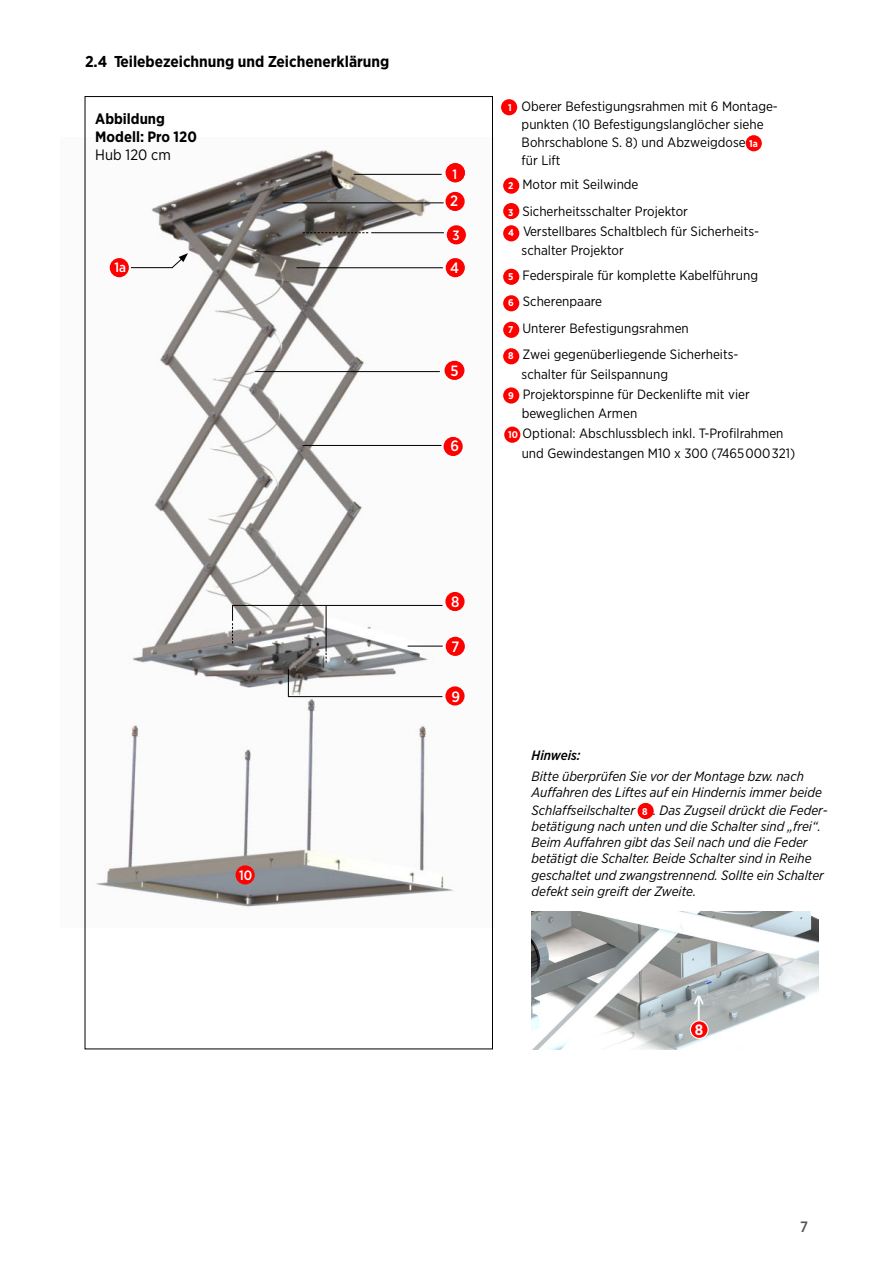
<style>
.page{position:relative;width:893px;height:1263px;background:#fff}
.page>*{position:absolute;margin:0;border:0;box-sizing:border-box;transform-origin:0 0}
.t1{font:700 15.75px "Gotham Narrow";color:#000}
.t2{font:700 15px/18px "Gotham Narrow";color:#000}
.t3{font:15px "Gotham Narrow";color:#000}
.t4{font:500 15px "Gotham Narrow";color:#fff}
.t5{font:500 15px "Gotham Narrow";color:#565656}
.t6{font:700 15px "Gotham Narrow";color:#fff}
.t7{font:13.5px/26.5px "Gotham Narrow";color:#000}
.t8{font:italic 13.5px/16.2px "Gotham Narrow";color:#000}
.t9{font:italic 500 13.5px "Gotham Narrow";color:#000}
.t10{font:500 13.5px "Gotham Narrow";color:#fff}
.s1{font-weight:700;font-size:9.75px;color:#fff}
.s2{font-weight:700;font-style:normal;font-size:9.75px;color:#fff}
</style>
<div class="page">
<img style="left:84px;top:138px;width:382px;height:789px">
<div style="left:501px;top:99px;width:16px;height:16px;background:#f00;border-radius:50%"></div>
<div style="left:746px;top:135px;width:16px;height:16px;background:#f00;border-radius:50%"></div>
<div style="left:503px;top:178px;width:16px;height:16px;background:#f00;border-radius:50%"></div>
<div style="left:503px;top:203px;width:16px;height:16px;background:#f00;border-radius:50%"></div>
<div style="left:503px;top:225px;width:16px;height:16px;background:#f00;border-radius:50%"></div>
<div style="left:503px;top:269px;width:16px;height:16px;background:#f00;border-radius:50%"></div>
<div style="left:503px;top:295px;width:16px;height:16px;background:#f00;border-radius:50%"></div>
<div style="left:503px;top:322px;width:16px;height:16px;background:#f00;border-radius:50%"></div>
<div style="left:503px;top:348px;width:16px;height:16px;background:#f00;border-radius:50%"></div>
<div style="left:503px;top:387px;width:16px;height:17px;background:#f00;border-radius:50%"></div>
<div style="left:504px;top:427px;width:16px;height:16px;background:#f00;border-radius:50%"></div>
<hr style="left:283px;top:202px;width:161px;height:1px;background:#000">
<hr style="left:371px;top:232px;width:73px;height:1px;background:#000">
<svg style="left:303px;top:232px;width:65px;height:1px"></svg>
<hr style="left:297px;top:267px;width:146px;height:1px;background:#000">
<hr style="left:255px;top:371px;width:185px;height:1px;background:#000">
<hr style="left:303px;top:445px;width:138px;height:1px;background:#000">
<hr style="left:408px;top:646px;width:35px;height:1px;background:#000">
<hr style="left:326px;top:606px;width:1px;height:46px;background:#000">
<svg style="left:232px;top:605px;width:1px;height:38px"></svg>
<svg style="left:288px;top:669px;width:1px;height:27px"></svg>
<hr style="left:233px;top:605px;width:209px;height:1px;background:#000">
<hr style="left:288px;top:696px;width:154px;height:1px;background:#000">
<div style="left:446px;top:193px;width:18px;height:17px;background:#f00;border-radius:50%"></div>
<div style="left:445px;top:192px;width:20px;height:19px;border:2px solid #f00;border-radius:50%"></div>
<div style="left:446px;top:259px;width:18px;height:17px;background:#f00;border-radius:50%"></div>
<div style="left:446px;top:258px;width:19px;height:19px;border:2px solid #f00;border-radius:50%"></div>
<div style="left:445px;top:362px;width:19px;height:17px;background:#f00;border-radius:50%"></div>
<div style="left:445px;top:361px;width:19px;height:19px;border:2px solid #f00;border-radius:50%"></div>
<div style="left:444px;top:438px;width:18px;height:17px;background:#f00;border-radius:50%"></div>
<div style="left:444px;top:437px;width:19px;height:19px;border:2px solid #f00;border-radius:50%"></div>
<div style="left:446px;top:637px;width:18px;height:18px;background:#f00;border-radius:50%"></div>
<div style="left:446px;top:637px;width:19px;height:19px;border:2px solid #f00;border-radius:50%"></div>
<div style="left:446px;top:687px;width:18px;height:18px;background:#f00;border-radius:50%"></div>
<div style="left:445px;top:686px;width:20px;height:19px;border:2px solid #f00;border-radius:50%"></div>
<div style="left:236px;top:866px;width:18px;height:18px;background:#f00;border-radius:50%"></div>
<div style="left:236px;top:865px;width:19px;height:19px;border:2px solid #f00;border-radius:50%"></div>
<div style="left:447px;top:226px;width:18px;height:18px;background:#f00;border-radius:50%"></div>
<div style="left:447px;top:225px;width:19px;height:19px;border:2px solid #f00;border-radius:50%"></div>
<div style="left:446px;top:593px;width:18px;height:17px;background:#f00;border-radius:50%"></div>
<div style="left:445px;top:592px;width:20px;height:19px;border:2px solid #f00;border-radius:50%"></div>
<hr style="left:354px;top:174px;width:88px;height:1px;background:#000">
<div style="left:446px;top:164px;width:18px;height:18px;background:#f00;border-radius:50%"></div>
<div style="left:446px;top:163px;width:19px;height:19px;border:2px solid #f00;border-radius:50%"></div>
<div style="left:110px;top:259px;width:18px;height:17px;background:#f00;border-radius:50%"></div>
<div style="left:110px;top:258px;width:19px;height:19px;border:2px solid #f00;border-radius:50%"></div>
<hr style="left:131px;top:267px;width:42px;height:1px;background:#000">
<svg style="left:171px;top:253px;width:17px;height:16px"></svg>
<div style="left:637px;top:803px;width:17px;height:16px;background:#f00;border-radius:50%"></div>
<img style="left:531px;top:911px;width:287px;height:138px">
<div style="left:690px;top:1021px;width:18px;height:17px;background:#f00;border-radius:50%"></div>
<div style="left:690px;top:1020px;width:19px;height:19px;border:1px solid #fff;border-radius:50%"></div>
<svg style="left:694px;top:996px;width:10px;height:24px"></svg>
<p class="t1" style="left:85px;top:51px;width:306px">2.4 Teilebezeichnung und Zeichenerklärung</p>
<p class="t2" style="left:95px;top:110px;width:103px">Abbildung<br>Modell: Pro 120</p>
<p class="t3" style="left:95px;top:146px;width:77px">Hub 120 cm</p>
<p class="t10" style="left:114px;top:259px;width:13px">1a</p>
<p class="t10" style="left:239px;top:866px;width:15px">10</p>
<p class="t10" style="left:450px;top:165px;width:6px">1</p>
<p class="t4" style="left:450px;top:192px;width:10px">2</p>
<p class="t10" style="left:452px;top:165px;width:6px">1</p>
<p class="t10" style="left:452px;top:226px;width:9px">3</p>
<p class="t4" style="left:450px;top:258px;width:10px">4</p>
<p class="t4" style="left:450px;top:362px;width:10px">5</p>
<p class="t4" style="left:450px;top:437px;width:10px">6</p>
<p class="t7" style="left:522px;top:97px;width:256px;line-height:18px;text-indent:-14px"><span class="s1">1</span> Oberer Befestigungsrahmen mit 6 Montage&shy;punkten (10 Befestigungslanglöcher siehe Bohrschablone S. 8) und Abzweigdose <span class="s1">1a </span>für Lift</p>
<p class="t7" style="left:508px;top:171px;width:181px"><span class="s1">2</span> Motor mit Seilwinde<br><span class="s1">3</span> Sicherheitsschalter Projektor</p>
<p class="t7" style="left:522px;top:221px;width:239px;line-height:19.6px;text-indent:-14px"><span class="s1">4</span> Verstellbares Schaltblech für Sicherheits&shy;schalter Projektor</p>
<p class="t7" style="left:508px;top:262px;width:251px"><span class="s1">5</span> Federspirale für komplette Kabelführung<br><span class="s1">6</span> Scherenpaare<br><span class="s1">7</span> Unterer Befestigungsrahmen<br><span class="s1">8</span> Zwei gegenüberliegende Sicherheits-</p>
<p class="t7" style="left:522px;top:361px;width:148px">schalter für Seilspannung</p>
<p class="t7" style="left:508px;top:380px;width:243px"><span class="s1">9</span> Projektorspinne für Deckenlifte mit vier</p>
<p class="t7" style="left:522px;top:400px;width:117px">beweglichen Armen</p>
<p class="t7" style="left:508px;top:420px;width:277px"><span class="s1">10</span> Optional: Abschlussblech inkl. T-Profilrahmen</p>
<p class="t7" style="left:522px;top:439px;width:275px">und Gewindestangen M10 x 300 (7465000321)</p>
<p class="t4" style="left:451px;top:593px;width:10px">8</p>
<p class="t4" style="left:451px;top:637px;width:9px">7</p>
<p class="t4" style="left:451px;top:687px;width:10px">9</p>
<p class="t9" style="left:531px;top:747px;width:51px">Hinweis:</p>
<p class="t8" style="left:531px;top:767px;width:292px">Bitte überprüfen Sie vor der Montage bzw. nach<br>Auffahren des Liftes auf ein Hindernis immer beide</p>
<p class="t8" style="left:531px;top:802px;width:298px">Schlaffseilschalter <span class="s2">8</span> . Das Zugseil drückt die Feder&shy;betätigung nach unten und die Schalter sind „frei“.<br>Beim Auffahren gibt das Seil nach und die Feder betätigt die Schalter. Beide Schalter sind in Reihe geschaltet und zwangstrennend. Sollte ein Schalter defekt sein greift der Zweite.</p>
<p class="t6" style="left:695px;top:1020px;width:10px">8</p>
<p class="t5" style="left:800px;top:1218px;width:9px">7</p>
</div>
